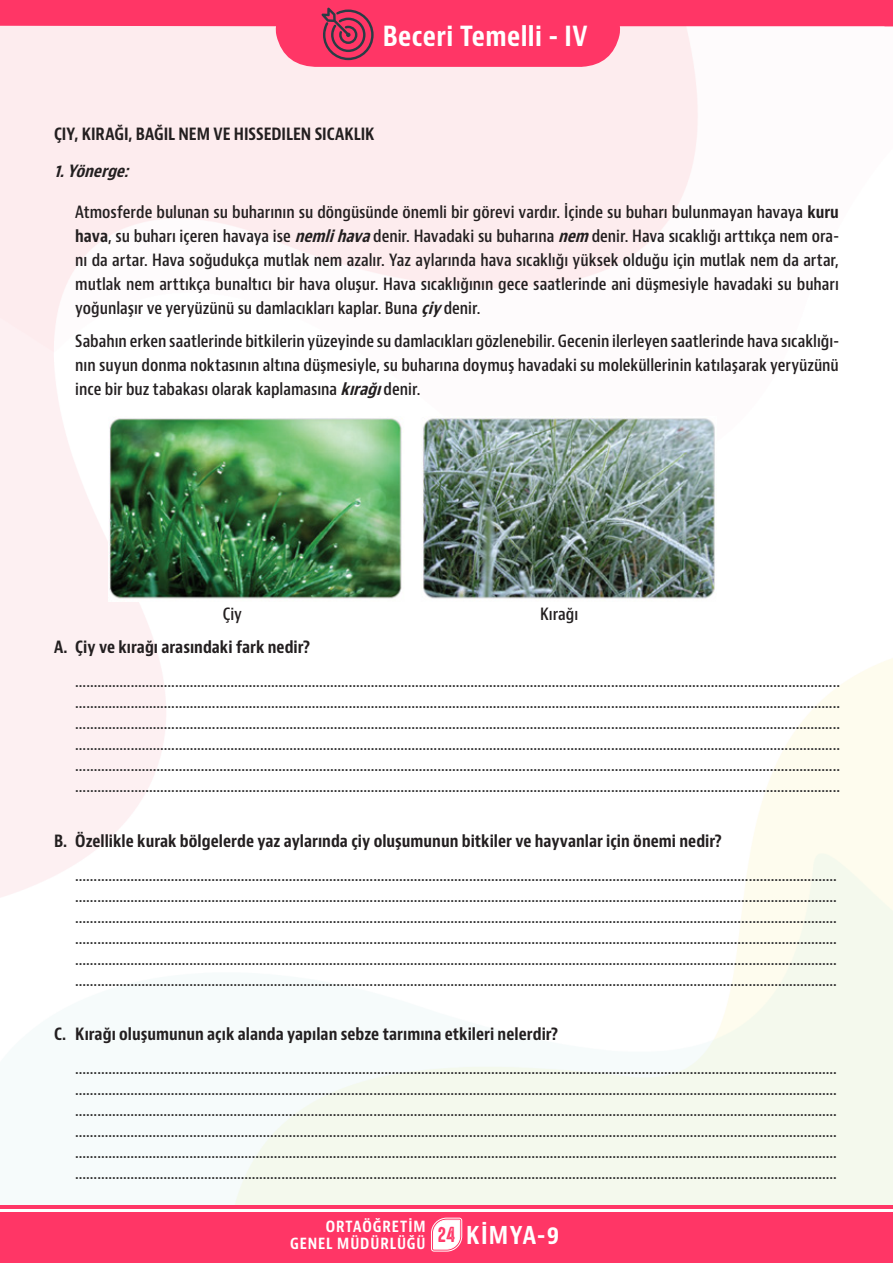
<style>
.page{position:relative;width:893px;height:1263px;background:#fff}
.page>*{position:absolute;margin:0;border:0;box-sizing:border-box;transform-origin:0 0}
.etkinlikadı{font:700 condensed 27px "Bernino Sans";letter-spacing:.015em;color:#fff}
.t1{font:700 condensed 24px "Bernino Sans";letter-spacing:.055em;color:#fff}
.ÇŞ_soru_BOLD{font:600 condensed 16.5px/21px "Bernino Sans";color:#333;text-align:justify}
.çs_SORU_NORMAL{font:600 condensed 16.5px/24px "Bernino Sans";color:#231f20;text-align:justify}
.ÇŞ_soru_BOLD-2{font:700 condensed 16.5px "Bernino Sans";color:#231f20}
.ÇŞ_soru_BOLD-3{font:italic 700 condensed 16.5px "Bernino Sans";color:#231f20}
.ÇŞ_soru_BOLD-4{font:600 condensed 16.5px "Bernino Sans";color:#231f20}
.t2{font:700 condensed 15px/17.2px "Bernino Sans";letter-spacing:.06em;color:#fff;text-align:right}
.s1{font-weight:700}
.s2{font-weight:700;font-style:italic}
.s3{font-family:"High Voltage Rough";font-weight:400;font-stretch:normal;font-size:19.5px;color:#ff3666}
</style>
<div class="page">
<div style="left:0;top:67px;width:608px;height:7px;background:#fdecee"></div>
<hr style="left:0;top:1205px;width:893px;height:4px;background:#ff3666">
<div style="left:0;top:1212px;width:893px;height:51px;background:#ff3666"></div>
<svg style="left:0;top:0;width:893px;height:67px;background:#fe819f"></svg>
<svg style="left:430px;top:1217px;width:33px;height:35px"></svg>
<svg style="left:321px;top:8px;width:53px;height:52px;background:#be375b"></svg>
<img style="left:108px;top:416px;width:608px;height:186px">
<p class="etkinlikadı" style="left:383px;top:20px;width:206px">Beceri Temelli - IV</p>
<p class="ÇŞ_soru_BOLD-2" style="left:54px;top:124px;width:322px">ÇIY, KIRAĞI, BAĞIL NEM VE HISSEDILEN SICAKLIK</p>
<p class="ÇŞ_soru_BOLD-3" style="left:54px;top:161px;width:81px">1.Yönerge:</p>
<p class="çs_SORU_NORMAL" style="left:75px;top:201px;width:765px">Atmosferde bulunan su buharının su döngüsünde önemli bir görevi vardır. İçinde su buharı bulunmayan havaya <span class="s1">kuru hava</span>, su buharı içeren havaya ise <span class="s2">nemlihava</span>denir. Havadaki su buharına <span class="s2">nem</span> denir. Hava sıcaklığı arttıkça nem ora&shy;nı da artar. Hava soğudukça mutlak nem azalır. Yaz aylarında hava sıcaklığı yüksek olduğu için mutlak nem da artar, mutlak nem arttıkça bunaltıcı bir hava oluşur. Hava sıcaklığının gece saatlerinde ani düşmesiyle havadaki su buharı yoğunlaşır ve yeryüzünü su damlacıkları kaplar. Buna <span class="s2">çiy</span>denir.</p>
<p class="çs_SORU_NORMAL" style="left:75px;top:329px;width:765px">Sabahın erken saatlerinde bitkilerin yüzeyinde su damlacıkları gözlenebilir. Gecenin ilerleyen saatlerinde hava sıcaklığı&shy;nın suyun donma noktasının altına düşmesiyle, su buharına doymuş havadaki su moleküllerinin katılaşarak yeryüzünü ince bir buz tabakası olarak kaplamasına <span class="s2">kırağı</span>denir.</p>
<p class="ÇŞ_soru_BOLD-4" style="left:223px;top:603px;width:21px">Çiy</p>
<p class="ÇŞ_soru_BOLD-4" style="left:540px;top:603px;width:40px">Kırağı</p>
<p class="ÇŞ_soru_BOLD-2" style="left:54px;top:637px;width:258px">A. Çiy ve kırağı arasındaki fark nedir?</p>
<p class="ÇŞ_soru_BOLD" style="left:75px;top:671px;width:766px">............................................................................................................................................................................................................... ............................................................................................................................................................................................................... ............................................................................................................................................................................................................... ............................................................................................................................................................................................................... ............................................................................................................................................................................................................... ...............................................................................................................................................................................................................</p>
<p class="ÇŞ_soru_BOLD-2" style="left:54px;top:831px;width:669px">B. Özellikle kurak bölgelerde yaz aylarında çiy oluşumunun bitkiler ve hayvanlar için önemi nedir?</p>
<p class="ÇŞ_soru_BOLD" style="left:75px;top:864px;width:763px">............................................................................................................................................................................................................... ............................................................................................................................................................................................................... ............................................................................................................................................................................................................... ............................................................................................................................................................................................................... ............................................................................................................................................................................................................... ...............................................................................................................................................................................................................</p>
<p class="ÇŞ_soru_BOLD-2" style="left:54px;top:1024px;width:506px">C. Kırağı oluşumunun açık alanda yapılan sebze tarımına etkileri nelerdir?</p>
<p class="ÇŞ_soru_BOLD" style="left:75px;top:1058px;width:763px">............................................................................................................................................................................................................... ............................................................................................................................................................................................................... ............................................................................................................................................................................................................... ............................................................................................................................................................................................................... ............................................................................................................................................................................................................... ...............................................................................................................................................................................................................</p>
<p class="t2" style="left:290px;top:1218px;width:137px">ORTAÖĞRETİM<br>GENEL MÜDÜRLÜĞÜ</p>
<h2 class="t1" style="left:438px;top:1221px;width:123px"><span class="s3">24</span> KİMYA-9</h2>
</div>
